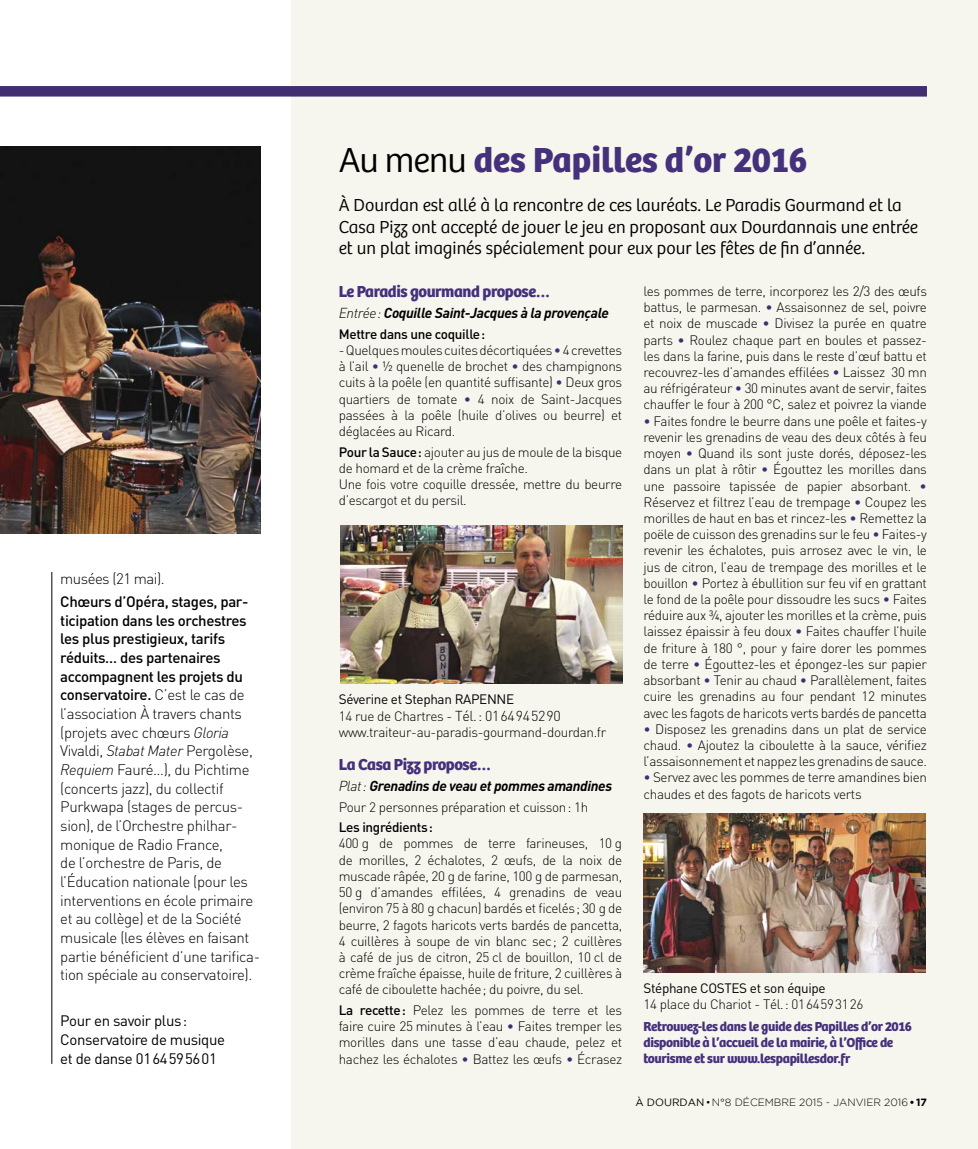
<style>
.page{position:relative;width:978px;height:1149px;background:#fff}
.page>*{position:absolute;margin:0;border:0;box-sizing:border-box;transform-origin:0 0}
.t1{font:700 36px "Bree";color:#44307b}
.t2{font:300 18px/21.8px "Bree";color:#000}
.t3{font:700 16.5px "Bree";letter-spacing:-.025em;color:#44307b}
.t4{font:300 15px/18.6px "DIN";letter-spacing:-.025em;color:#000}
.t5{font:15px/18.6px "DIN";letter-spacing:-.025em;color:#000}
.t6{font:italic 700 14.25px "DIN";letter-spacing:-.025em;color:#000}
.t7{font:300 13.5px/16.2px "DIN";letter-spacing:-.025em;color:#000;text-align:justify}
.t8{font:700 13.5px/16.2px "Bree";letter-spacing:-.025em;color:#44307b}
.t9{font:500 13.5px "DIN";letter-spacing:-.025em;color:#000}
.t10{font:13.5px "DIN";letter-spacing:-.025em;color:#000}
.t11{font:300 10.5px "Gotham";color:#000}
.s1{font-weight:500}
.s2{font-style:italic}
.s3{font-weight:300;color:#000}
.s4{font-weight:300}
.s5{color:#44307b}
.s6{color:#412e71}
.s7{font-weight:400}
.s8{font-size:14.25px}
.s9{font-weight:700}
</style>
<div class="page">
<div style="left:291px;top:0;width:687px;height:1148px;background:#f6f5ee"></div>
<svg style="left:0;top:86px;width:927px;height:11px;background:#483676"></svg>
<hr style="left:51px;top:572px;width:1px;height:491px;background:#000">
<img style="left:0;top:146px;width:261px;height:387px">
<img style="left:340px;top:525px;width:282px;height:158px">
<img style="left:644px;top:813px;width:282px;height:158px">
<p class="t4" style="left:60px;top:571px;width:106px">musées (21 mai).</p>
<p class="t4" style="left:60px;top:594px;width:201px"><span class="s1">Chœurs d’Opéra, stages, par&shy;ticipation dans les orchestres les plus prestigieux, tarifs réduits… des partenaires accompagnent les projets du conservatoire.</span> C’est le cas de l’association À travers chants (projets avec chœurs <span class="s2">Gloria<br></span>Vivaldi, <span class="s2">Stabat Mater</span> Pergolèse,<br><span class="s2">Requiem</span> Fauré…), du Pichtime (concerts jazz), du collectif<br>Purkwapa (stages de percus&shy;sion), de l’Orchestre philhar&shy;monique de Radio France,<br>de l’orchestre de Paris, de l’Éducation nationale (pour les interventions en école primaire et au collège) et de la Société musicale (les élèves en faisant partie bénéficient d’une tarifica&shy;tion spéciale au conservatoire).</p>
<p class="t5" style="left:60px;top:1012px;width:166px">Pour en savoir plus :<br>Conservatoire de musique et de danse 01 64 59 56 01</p>
<h1 class="t1" style="left:339px;top:146px;width:471px"><span class="s3">Au menu</span> des Papilles d’or 2016</h1>
<h2 class="t2" style="left:339px;top:195px;width:581px">À Dourdan est allé à la rencontre de ces lauréats. Le Paradis Gourmand et la<br>Casa Pizz ont accepté de jouer le jeu en proposant aux Dourdannais une entrée et un plat imaginés spécialement pour eux pour les fêtes de fin d’année.</h2>
<p class="t3" style="left:339px;top:285px;width:213px">Le Paradis gourmand propose…</p>
<p class="t6" style="left:339px;top:308px;width:272px"><span class="s4">Entrée :</span> Coquille Saint-Jacques à la provençale</p>
<p class="t9" style="left:339px;top:329px;width:148px">Mettre dans une coquille :</p>
<p class="t7" style="left:339px;top:343px;width:285px">- Quelques moules cuites décortiquées <span class="s5">•</span> 4 crevettes à l’ail <span class="s6">•</span> ½ quenelle de brochet <span class="s6">•</span> des champignons cuits à la poêle (en quantité suffisante) <span class="s6">•</span> Deux gros quartiers de tomate <span class="s6">•</span> 4 noix de Saint-Jacques passées à la poêle (huile d’olives ou beurre) et déglacées au Ricard.</p>
<p class="t7" style="left:339px;top:445px;width:285px;text-align:left"><span class="s1">Pour la Sauce :</span> ajouter au jus de moule de la bisque de homard et de la crème fraîche.<br>Une fois votre coquille dressée, mettre du beurre d’escargot et du persil.</p>
<p class="t7" style="left:643px;top:284px;width:285px">les pommes de terre, incorporez les 2/3 des œufs battus, le parmesan. <span class="s6">•</span> Assaisonnez de sel, poivre et noix de muscade <span class="s6">•</span> Divisez la purée en quatre parts <span class="s6">•</span> Roulez chaque part en boules et passez&shy;les dans la farine, puis dans le reste d’œuf battu et recouvrez-les d’amandes effilées <span class="s6">•</span> Laissez 30 mn au réfrigérateur <span class="s6">•</span> 30 minutes avant de servir, faites chauffer le four à 200 °C, salez et poivrez la viande</p>
<p class="t7" style="left:643px;top:414px;width:285px"><span class="s6">•</span> Faites fondre le beurre dans une poêle et faites-y revenir les grenadins de veau des deux côtés à feu moyen <span class="s6">•</span> Quand ils sont juste dorés, déposez-les dans un plat à rôtir <span class="s6">•</span> Égouttez les morilles dans une passoire tapissée de papier absorbant. <span class="s6">• </span>Réservez et filtrez l’eau de trempage <span class="s6">•</span> Coupez les morilles de haut en bas et rincez-les <span class="s6">•</span> Remettez la poële de cuisson des grenadins sur le feu <span class="s6">•</span> Faites-y revenir les échalotes, puis arrosez avec le vin, le jus de citron, l’eau de trempage des morilles et le bouillon <span class="s6">•</span> Portez à ébullition sur feu vif en grattant le fond de la poêle pour dissoudre les sucs <span class="s6">•</span> Faites réduire aux ¾, ajouter les morilles et la crème, puis laissez épaissir à feu doux <span class="s6">•</span> Faites chauffer l’huile de friture à 180 °, pour y faire dorer les pommes de terre <span class="s6">•</span> Égouttez-les et épongez-les sur papier absorbant <span class="s6">•</span> Tenir au chaud <span class="s6">•</span> Parallèlement, faites cuire les grenadins au four pendant 12 minutes avec les fagots de haricots verts bardés de pancetta</p>
<p class="t7" style="left:643px;top:722px;width:285px"><span class="s6">•</span> Disposez les grenadins dans un plat de service chaud. <span class="s6">•</span> Ajoutez la ciboulette à la sauce, vérifiez l’assaisonnement et nappez les grenadins de sauce.</p>
<p class="t7" style="left:643px;top:770px;width:285px"><span class="s6">•</span> Servez avec les pommes de terre amandines bien chaudes et des fagots de haricots verts</p>
<p class="t7" style="left:339px;top:692px;width:269px;line-height:16.6px;text-align:left"><span class="s7">Séverine et Stephan RAPENNE<br></span>14 rue de Chartres - <span class="s8">Tél. : 01 64 94 52 90 </span>www.traiteur-au-paradis-gourmand-dourdan.fr</p>
<p class="t3" style="left:339px;top:758px;width:154px">La Casa Pizz propose…</p>
<p class="t6" style="left:339px;top:780px;width:275px"><span class="s4">Plat :</span> Grenadins de veau et pommes amandines</p>
<p class="t7" style="left:339px;top:800px;width:251px">Pour 2 personnes préparation et cuisson : 1h</p>
<p class="t9" style="left:339px;top:822px;width:96px">Les ingrédients :</p>
<p class="t7" style="left:339px;top:836px;width:285px">400 g de pommes de terre farineuses, 10 g de morilles, 2 échalotes, 2 œufs, de la noix de muscade râpée, 20 g de farine, 100 g de parmesan, 50 g d’amandes effilées, 4 grenadins de veau (environ 75 à 80 g chacun) bardés et ficelés ; 30 g de beurre, 2 fagots haricots verts bardés de pancetta, 4 cuillères à soupe de vin blanc sec ; 2 cuillères à café de jus de citron, 25 cl de bouillon, 10 cl de crème fraîche épaisse, huile de friture, 2 cuillères à café de ciboulette hachée ; du poivre, du sel.</p>
<p class="t7" style="left:339px;top:1003px;width:285px"><span class="s1">La recette :</span> Pelez les pommes de terre et les faire cuire 25 minutes à l’eau <span class="s6">•</span> Faites tremper les morilles dans une tasse d’eau chaude, pelez et hachez les échalotes <span class="s6">•</span> Battez les œufs <span class="s6">•</span> Écrasez</p>
<p class="t10" style="left:643px;top:983px;width:184px">Stéphane COSTES et son équipe</p>
<p class="t7" style="left:643px;top:997px;width:221px">14 place du Chariot - Tél. : 01 64 59 31 26</p>
<p class="t8" style="left:643px;top:1019px;width:270px">Retrouvez-les dans le guide des Papilles d’or 2016 disponible à l’accueil de la mairie, à l’Office de tourisme et sur www.lespapillesdor.fr</p>
<p class="t11" style="left:635px;top:1098px;width:293px"><span class="s7">À DOURDAN</span> • N°8 DÉCEMBRE 2015 - JANVIER 2016 <span class="s9">• 17</span></p>
</div>
